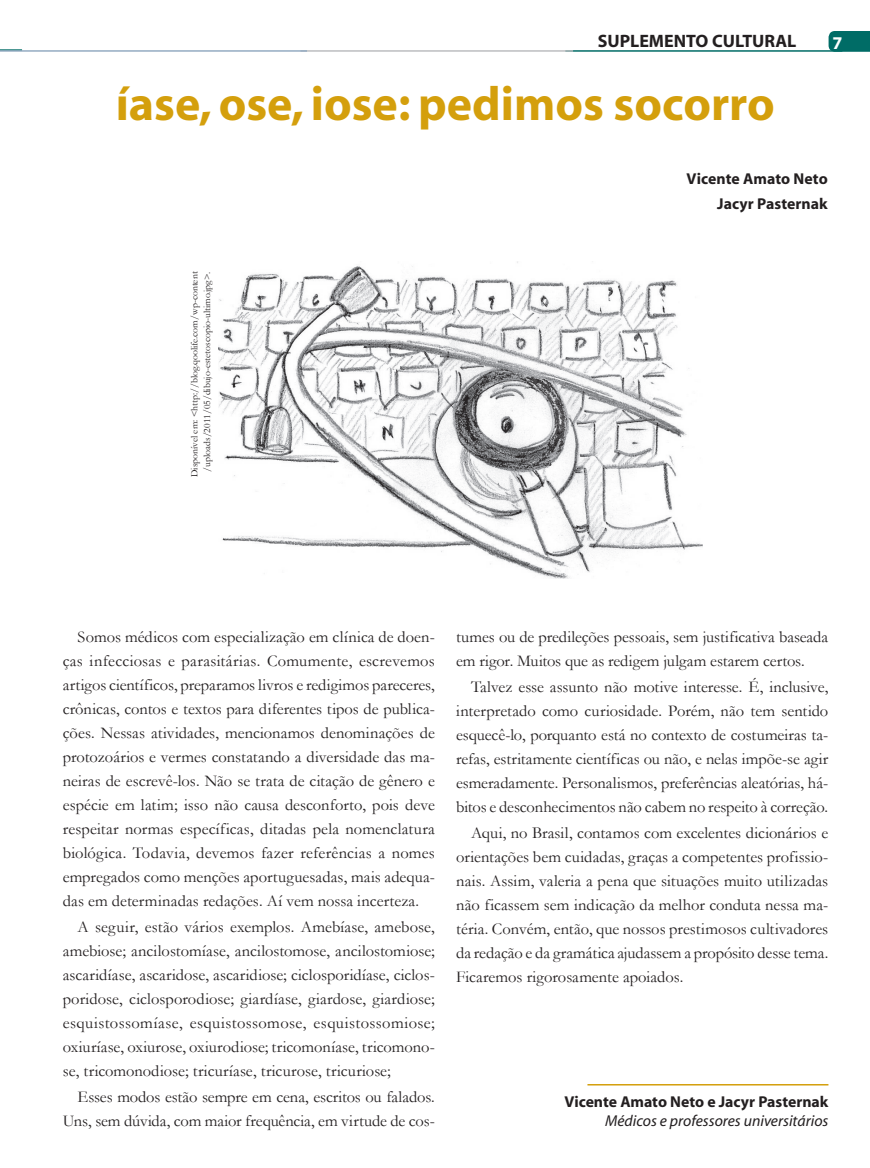
<style>
.page{position:relative;width:870px;height:1168px;background:#fff}
.page>*{position:absolute;margin:0;border:0;box-sizing:border-box;transform-origin:0 0}
.t1{font:700 48px "Myriad";color:#d49f0c}
.t2{font:700 18px "Myriad";color:#231f20}
.t3{font:700 18px "Myriad";color:#fff}
.t4{font:16.5px/24px "Garamond";letter-spacing:-.005em;color:#231f20;text-align:justify}
.t5{font:700 15.75px/25.2px "Myriad";color:#231f20;text-align:right}
.t6{font:italic 15.75px "Myriad";color:#231f20}
.t7{font:9.75px/12.8px "Garamond";color:#231f20;text-align:center}
</style>
<div class="page">
<hr style="left:0;top:49px;width:22px;height:2px;background:#006c66">
<hr style="left:565px;top:50px;width:277px;height:2px;background:#006c66">
<hr style="left:300px;top:50px;width:273px;height:2px;background:#bcbdc0">
<svg style="left:828px;top:31px;width:42px;height:21px"></svg>
<hr style="left:0;top:50px;width:307px;height:2px;background:#94abc2">
<hr style="left:587px;top:1084px;width:241px;height:1px;background:#d49f0c">
<img style="left:219px;top:261px;width:483px;height:317px">
<p class="t2" style="left:598px;top:32px;width:136px">SUPLEMENTO cultu</p>
<p class="t2" style="left:764px;top:32px;width:32px">ral</p>
<p class="t3" style="left:832px;top:33px;width:11px">7</p>
<h1 class="t1" style="left:116px;top:80px;width:661px">íase, ose, iose: pedimos socorro</h1>
<p class="t7" style="left:188px;top:477px;width:207px;rotate:-90deg">Disponível em: &lt;http://blog.qoolife.com/wp-content /uploads/2011/05/dibujo-estetoscopio-ultimo.jpg&gt;.</p>
<p class="t5" style="left:686px;top:167px;width:143px">Vicente Amato Neto<br>Jacyr Pasternak</p>
<p class="t4" style="left:63px;top:624px;width:374px;text-indent:15px">Somos médicos com especialização em clínica de doen&shy;ças infecciosas e parasitárias. Comumente, escrevemos artigos científicos, preparamos livros e redigimos pareceres, crônicas, contos e textos para diferentes tipos de publica&shy;ções. Nessas atividades, mencionamos denominações de protozoários e vermes constatando a diversidade das ma&shy;neiras de escrevê-los. Não se trata de citação de gênero e espécie em latim; isso não causa desconforto, pois deve respeitar normas específicas, ditadas pela nomenclatura biológica. Todavia, devemos fazer referências a nomes empregados como menções aportuguesadas, mais adequa&shy;das em determinadas redações. Aí vem nossa incerteza.</p>
<p class="t4" style="left:63px;top:914px;width:374px;text-indent:15px">A seguir, estão vários exemplos. Amebíase, amebose, amebiose; ancilostomíase, ancilostomose, ancilostomiose; ascaridíase, ascaridose, ascaridiose; ciclosporidíase, ciclos&shy;poridose, ciclosporodiose; giardíase, giardose, giardiose; esquistossomíase, esquistossomose, esquistossomiose; oxiuríase, oxiurose, oxiurodiose; tricomoníase, tricomono&shy;se, tricomonodiose; tricuríase, tricurose, tricuriose;</p>
<p class="t4" style="left:63px;top:1084px;width:374px;text-align:right">Esses modos estão sempre em cena, escritos ou falados.<br>Uns, sem dúvida, com maior frequência, em virtude de cos-</p>
<p class="t4" style="left:456px;top:624px;width:374px">tumes ou de predileções pessoais, sem justificativa baseada em rigor. Muitos que as redigem julgam estarem certos.</p>
<p class="t4" style="left:456px;top:674px;width:374px;text-indent:15px">Talvez esse assunto não motive interesse. É, inclusive, interpretado como curiosidade. Porém, não tem sentido esquecê-lo, porquanto está no contexto de costumeiras ta&shy;refas, estritamente científicas ou não, e nelas impõe-se agir esmeradamente. Personalismos, preferências aleatórias, há&shy;bitos e desconhecimentos não cabem no respeito à correção.</p>
<p class="t4" style="left:456px;top:820px;width:374px;text-indent:15px">Aqui, no Brasil, contamos com excelentes dicionários e orientações bem cuidadas, graças a competentes profissio&shy;nais. Assim, valeria a pena que situações muito utilizadas não ficassem sem indicação da melhor conduta nessa ma&shy;téria. Convém, então, que nossos prestimosos cultivadores da redação e da gramática ajudassem a propósito desse tema.<br>Ficaremos rigorosamente apoiados.</p>
<p class="t5" style="left:564px;top:1089px;width:266px">Vicente Amato Neto e Jacyr Pasternak</p>
<p class="t6" style="left:605px;top:1113px;width:225px">Médicos e professores universitários</p>
</div>
